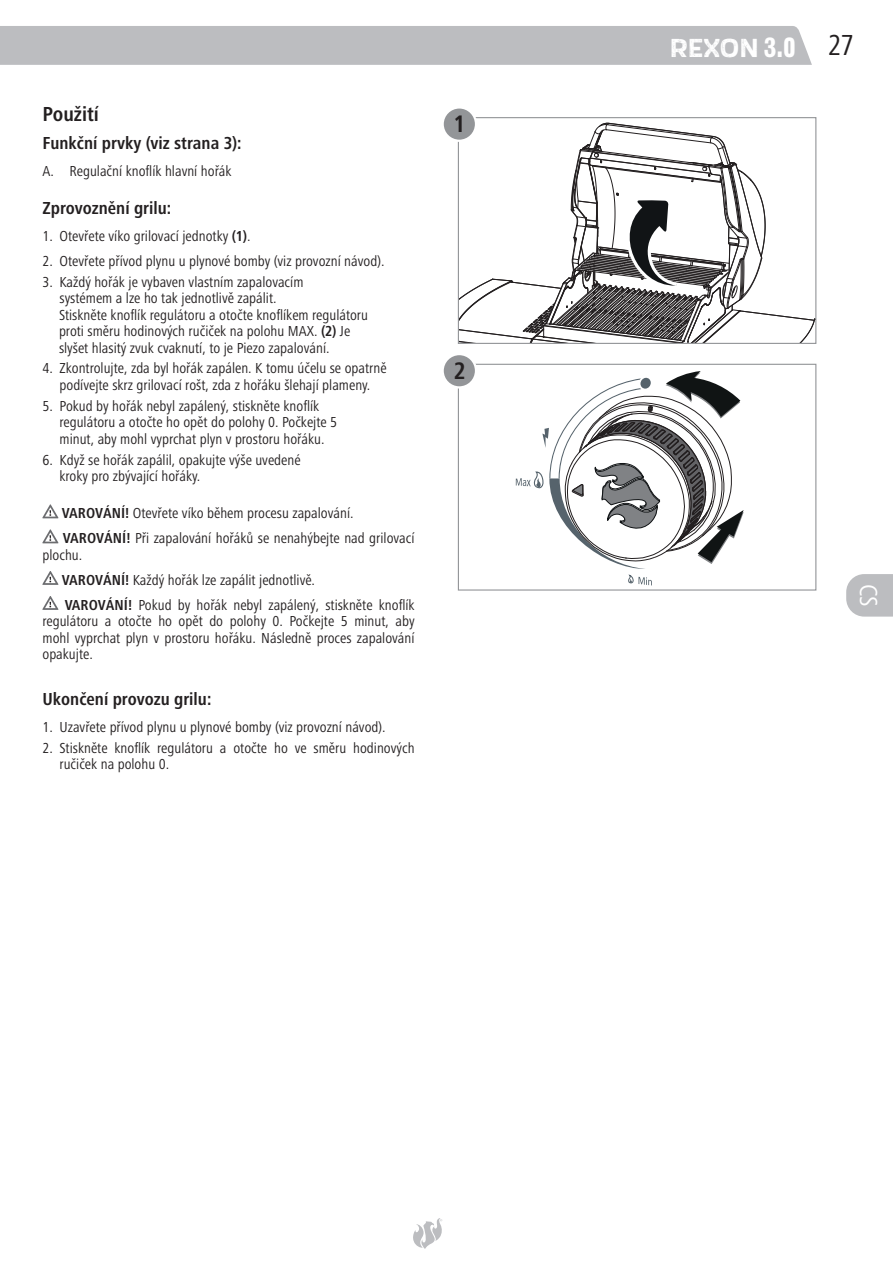
<style>
.page{position:relative;width:893px;height:1263px;background:#fff}
.page>*{position:absolute;margin:0;border:0;box-sizing:border-box;transform-origin:0 0}
.t1{font:700 27px "Scarlet Wood";color:#fff}
.t2{font:condensed 25.5px "Frutiger Next LTW1 G";color:#fff}
.Ueberschrift_1{font:700 condensed 24.75px "Frutiger Next LTW1 G";color:#231f20}
.Ueberschrift_1-2{font:700 condensed 21px "Frutiger Next LTW1 G";color:#231f20}
.Ueberschrift_1-3{font:700 condensed 18px "Frutiger Next LTW1 G";color:#231f20}
.Standard{font:condensed 15px/16.5px "Frutiger Next LTW1 G";color:#231f20}
.Standard_fett{font:condensed 15px/16.5px "Frutiger Next LTW1 G";color:#231f20}
.s1{font-weight:700}
.s2{font-family:"Railroad Gothic ATF";font-weight:400}
.s3{font-family:"Frutiger Next LTW1 G";font-weight:400;font-stretch:condensed;font-size:30px;color:#231f20}
</style>
<div class="page">
<svg style="left:457px;top:117px;width:360px;height:227px"></svg>
<div style="left:443px;top:107px;width:33px;height:34px;background:#939598;border-radius:50%"></div>
<div style="left:442px;top:106px;width:35px;height:36px;border:2px solid #fff;border-radius:50%"></div>
<svg style="left:457px;top:363px;width:360px;height:228px"></svg>
<div style="left:443px;top:354px;width:33px;height:33px;background:#939598;border-radius:50%"></div>
<div style="left:442px;top:353px;width:35px;height:36px;border:2px solid #fff;border-radius:50%"></div>
<svg style="left:43px;top:504px;width:15px;height:14px"></svg>
<svg style="left:43px;top:529px;width:15px;height:14px"></svg>
<svg style="left:43px;top:571px;width:15px;height:14px"></svg>
<svg style="left:43px;top:596px;width:15px;height:14px"></svg>
<div style="left:0;top:26px;width:812px;height:39px;background:#bcbdc0"></div>
<svg style="left:413px;top:1218px;width:29px;height:31px"></svg>
<svg style="left:846px;top:574px;width:47px;height:43px;background:#c1c2c5"></svg>
<p class="Ueberschrift_1-2" style="left:43px;top:102px;width:58px">Použití</p>
<p class="Ueberschrift_1-3" style="left:43px;top:132px;width:201px">Funkční prvky (viz strana 3):</p>
<p class="Standard" style="left:43px;top:162px;width:191px">A. Regulační knoflík hlavní hořák</p>
<p class="Ueberschrift_1-3" style="left:43px;top:198px;width:130px">Zprovoznění grilu:</p>
<p class="Standard" style="left:43px;top:228px;width:210px">1. Otevřete víko grilovací jednotky <span class="s1">(1)</span>.</p>
<p class="Standard" style="left:43px;top:253px;width:343px">2. Otevřete přívod plynu u plynové bomby (viz provozní návod).</p>
<p class="Standard" style="left:60px;top:273px;width:245px;text-indent:-17px">3. Každý hořák je vybaven vlastním zapalovacím systémem a lze ho tak jednotlivě zapálit.</p>
<p class="Standard_fett" style="left:59px;top:306px;width:311px">Stiskněte knoflík regulátoru a otočte knoflíkem regulátoru proti směru hodinových ručiček na polohu MAX. <span class="s1">(2)</span> Je slyšet hlasitý zvuk cvaknutí, to je Piezo zapalování.</p>
<p class="Standard" style="left:43px;top:360px;width:346px;text-align:center">4. Zkontrolujte, zda byl hořák zapálen. K tomu účelu se opatrně podívejte skrz grilovací rošt, zda z hořáku šlehají plameny.</p>
<p class="Standard" style="left:60px;top:397px;width:279px;text-indent:-17px">5. Pokud by hořák nebyl zapálený, stiskněte knoflík regulátoru a otočte ho opět do polohy 0. Počkejte 5 minut, aby mohl vyprchat plyn v prostoru hořáku.</p>
<p class="Standard" style="left:60px;top:451px;width:243px;text-indent:-17px">6. Když se hořák zapálil, opakujte výše uvedené kroky pro zbývající hořáky.</p>
<p class="Standard" style="left:62px;top:505px;width:293px"><span class="s1">VAROVÁNÍ!</span> Otevřete víko během procesu zapalování.</p>
<p class="Standard" style="left:43px;top:530px;width:374px;text-indent:20px"><span class="s1">VAROVÁNÍ!</span> Při zapalování hořáků se nenahýbejte nad grilovací plochu.</p>
<p class="Standard" style="left:62px;top:571px;width:255px"><span class="s1">VAROVÁNÍ!</span> Každý hořák lze zapálit jednotlivě.</p>
<p class="Standard" style="left:43px;top:596px;width:374px;text-align:justify;text-indent:22px"><span class="s1">VAROVÁNÍ!</span> Pokud by hořák nebyl zapálený, stiskněte knoflík regulátoru a otočte ho opět do polohy 0. Počkejte 5 minut, aby mohl vyprchat plyn v prostoru hořáku. Následně proces zapalování opakujte.</p>
<p class="Ueberschrift_1-3" style="left:43px;top:689px;width:170px">Ukončení provozu grilu:</p>
<p class="Standard" style="left:43px;top:719px;width:345px">1. Uzavřete přívod plynu u plynové bomby (viz provozní návod).</p>
<p class="Standard" style="left:60px;top:740px;width:357px;text-indent:-17px">2. Stiskněte knoflík regulátoru a otočte ho ve směru hodinových ručiček na polohu 0.</p>
<p class="Ueberschrift_1" style="left:453px;top:110px;width:14px">1</p>
<p class="Ueberschrift_1" style="left:454px;top:356px;width:14px">2</p>
<h1 class="t1" style="left:670px;top:29px;width:186px">REXON <span class="s2">3.0</span> <span class="s3">27</span></h1>
<h2 class="t2" style="left:883px;top:584px;width:24px;rotate:90deg">CS</h2>
</div>
